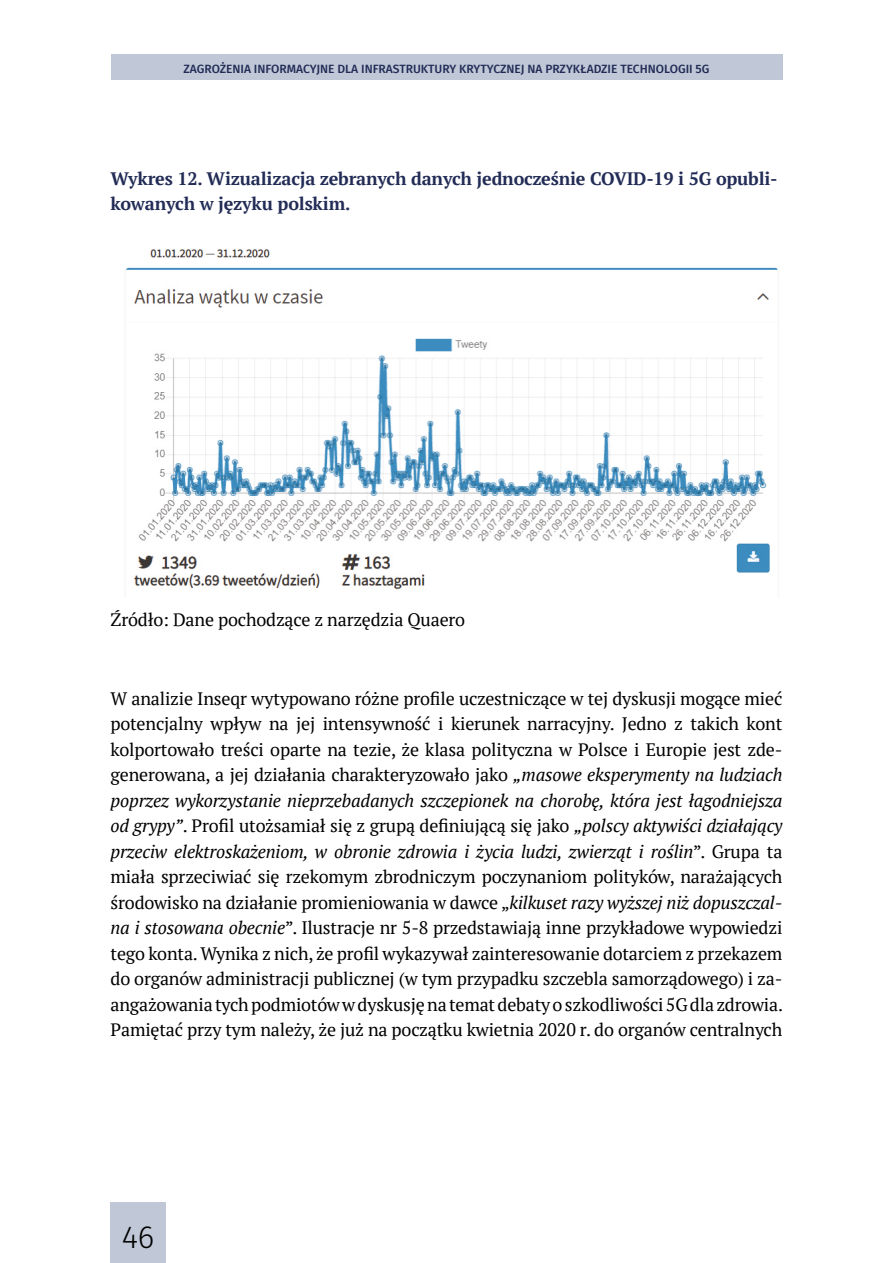
<style>
.page{position:relative;width:893px;height:1263px;background:#fff}
.page>*{position:absolute;margin:0;border:0;box-sizing:border-box;transform-origin:0 0}
.t1{font:300 31.5px "Fira Sans";color:#000}
.t2{font:18px/25.5px "PT Serif";letter-spacing:-.01em;color:#000;text-align:justify}
.t3{font:700 18px/25.5px "PT Serif";letter-spacing:-.01em;color:#222c56}
.t4{font:500 12px "Fira Sans";color:#222c56}
.s1{font-style:italic}
</style>
<div class="page">
<div style="left:111px;top:54px;width:671px;height:26px;background:#c0c8d8"></div>
<div style="left:111px;top:1202px;width:55px;height:61px;background:#c0c8d8"></div>
<img style="left:126px;top:249px;width:652px;height:341px">
<p class="t4" style="left:184px;top:59px;width:527px">ZAGROŻENIA INFORMACYJNE DLA INFRASTRUKTURY KRYTYCZNEJ NA PRZYKŁADZIE TECHNOLOGII 5G</p>
<p class="t3" style="left:111px;top:165px;width:669px">Wykres 12. Wizualizacja zebranych danych jednocześnie COVID-19 i 5G opubli&shy;kowanych w języku polskim.</p>
<p class="t2" style="left:111px;top:607px;width:356px">Źródło: Dane pochodzące z narzędzia Quaero</p>
<p class="t2" style="left:111px;top:685px;width:674px">W analizie Inseqr wytypowano różne profile uczestniczące w tej dyskusji mogące mieć potencjalny wpływ na jej intensywność i kierunek narracyjny. Jedno z takich kont kolportowało treści oparte na tezie, że klasa polityczna w Polsce i Europie jest zde&shy;generowana, a jej działania charakteryzowało jako <span class="s1">„masowe eksperymenty na ludziach poprzez wykorzystanie nieprzebadanych szczepionek na chorobę, która jest łagodniejsza od grypy”</span>. Profil utożsamiał się z grupą definiującą się jako <span class="s1">„polscy aktywiści działający przeciw elektroskażeniom, w obronie zdrowia i życia ludzi, zwierząt i roślin</span>”. Grupa ta miała sprzeciwiać się rzekomym zbrodniczym poczynaniom polityków, narażających środowisko na działanie promieniowania w dawce „<span class="s1">kilkuset razy wyższej niż dopuszczal&shy;na i stosowana obecnie</span>”. Ilustracje nr 5-8 przedstawiają inne przykładowe wypowiedzi tego konta. Wynika z nich, że profil wykazywał zainteresowanie dotarciem z przekazem do organów administracji publicznej (w tym przypadku szczebla samorządowego) i za&shy;angażowania tych podmiotów w dyskusję na temat debaty o szkodliwości 5G dla zdrowia.<br>Pamiętać przy tym należy, że już na początku kwietnia 2020 r. do organów centralnych</p>
<h1 class="t1" style="left:122px;top:1214px;width:34px">46</h1>
</div>
